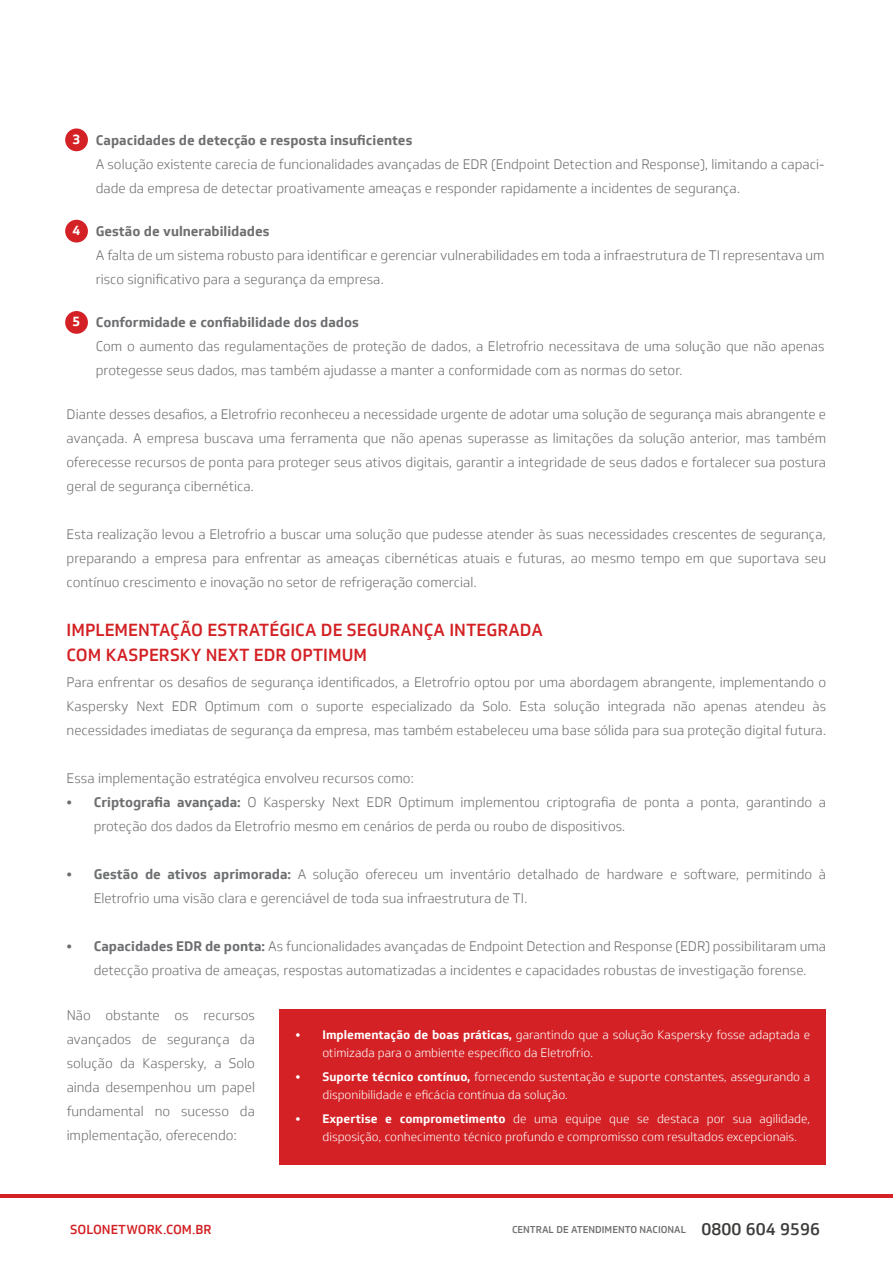
<style>
.page{position:relative;width:893px;height:1263px;background:#fff}
.page>*{position:absolute;margin:0;border:0;box-sizing:border-box;transform-origin:0 0}
.t1{font:500 17.1px/24.8px "Soleto";color:#d32125}
.t2{font:300 13.5px/24px "Soleto";color:#6d6e70}
.t3{font:700 13.5px "Soleto";color:#6d6e70}
.t4{font:700 13.5px "Soleto";color:#fff}
.t5{font:500 12.75px "Soleto";color:#d32125}
.t6{font:300 12px/18px "Soleto";color:#fff}
.t7{font:500 9.75px "Soleto";color:#706f6f}
.s1{font-weight:700}
.s2{font-size:17.1px;color:#3c3c3b}
</style>
<div class="page">
<div style="left:279px;top:1009px;width:547px;height:156px;background:#d32125"></div>
<hr style="left:0;top:1194px;width:893px;height:3px;background:#d32125">
<div style="left:65px;top:128px;width:23px;height:23px;background:#d32125;border-radius:50%"></div>
<div style="left:65px;top:220px;width:23px;height:22px;background:#d32125;border-radius:50%"></div>
<div style="left:65px;top:311px;width:23px;height:23px;background:#d32125;border-radius:50%"></div>
<p class="t4" style="left:73px;top:130px;width:9px">3</p>
<p class="t3" style="left:96px;top:131px;width:318px">Capacidades de detecção e resposta insuficientes</p>
<p class="t2" style="left:96px;top:152px;width:730px">A solução existente carecia de funcionalidades avançadas de EDR (Endpoint Detection and Response), limitando a capaci&shy;dade da empresa de detectar proativamente ameaças e responder rapidamente a incidentes de segurança.</p>
<p class="t4" style="left:73px;top:222px;width:9px">4</p>
<p class="t3" style="left:96px;top:222px;width:175px">Gestão de vulnerabilidades</p>
<p class="t2" style="left:96px;top:243px;width:730px">A falta de um sistema robusto para identificar e gerenciar vulnerabilidades em toda a infraestrutura de TI representava um risco significativo para a segurança da empresa.</p>
<p class="t4" style="left:73px;top:313px;width:9px">5</p>
<p class="t3" style="left:96px;top:314px;width:265px">Conformidade e confiabilidade dos dados</p>
<p class="t2" style="left:96px;top:334px;width:730px">Com o aumento das regulamentações de proteção de dados, a Eletrofrio necessitava de uma solução que não apenas protegesse seus dados, mas também ajudasse a manter a conformidade com as normas do setor.</p>
<p class="t2" style="left:67px;top:402px;width:761px;text-align:justify">Diante desses desafios, a Eletrofrio reconheceu a necessidade urgente de adotar uma solução de segurança mais abrangente e avançada. A empresa buscava uma ferramenta que não apenas superasse as limitações da solução anterior, mas também oferecesse recursos de ponta para proteger seus ativos digitais, garantir a integridade de seus dados e fortalecer sua postura geral de segurança cibernética.</p>
<p class="t2" style="left:67px;top:522px;width:761px;text-align:justify">Esta realização levou a Eletrofrio a buscar uma solução que pudesse atender às suas necessidades crescentes de segurança, preparando a empresa para enfrentar as ameaças cibernéticas atuais e futuras, ao mesmo tempo em que suportava seu contínuo crescimento e inovação no setor de refrigeração comercial.</p>
<p class="t1" style="left:67px;top:618px;width:478px">IMPLEMENTAÇÃO ESTRATÉGICA DE SEGURANÇA INTEGRADA<br>COM KASPERSKY NEXT EDR OPTIMUM</p>
<p class="t2" style="left:67px;top:670px;width:761px;text-align:justify">Para enfrentar os desafios de segurança identificados, a Eletrofrio optou por uma abordagem abrangente, implementando o Kaspersky Next EDR Optimum com o suporte especializado da Solo. Esta solução integrada não apenas atendeu às necessidades imediatas de segurança da empresa, mas também estabeleceu uma base sólida para sua proteção digital futura.</p>
<p class="t2" style="left:67px;top:766px;width:349px">Essa implementação estratégica envolveu recursos como:</p>
<p class="t2" style="left:94px;top:790px;width:734px;text-indent:-27px"><span class="s1">• Criptografia avançada:</span> O Kaspersky Next EDR Optimum implementou criptografia de ponta a ponta, garantindo a proteção dos dados da Eletrofrio mesmo em cenários de perda ou roubo de dispositivos.</p>
<p class="t2" style="left:94px;top:862px;width:734px;text-indent:-27px"><span class="s1">• Gestão de ativos aprimorada:</span> A solução ofereceu um inventário detalhado de hardware e software, permitindo à<br>Eletrofrio uma visão clara e gerenciável de toda sua infraestrutura de TI.</p>
<p class="t2" style="left:67px;top:934px;width:761px;text-align:center"><span class="s1">• Capacidades EDR de ponta:</span> As funcionalidades avançadas de Endpoint Detection and Response (EDR) possibilitaram uma detecção proativa de ameaças, respostas automatizadas a incidentes e capacidades robustas de investigação forense.</p>
<p class="t2" style="left:67px;top:1003px;width:190px;text-align:justify">Não obstante os recursos avançados de segurança da solução da Kaspersky, a Solo ainda desempenhou um papel fundamental no sucesso da implementação, oferecendo:</p>
<p class="t5" style="left:70px;top:1221px;width:143px">SOLONETWORK.COM.BR</p>
<p class="t6" style="left:322px;top:1026px;width:489px;text-indent:-27px"><span class="s1">• Implementação de boas práticas,</span> garantindo que a solução Kaspersky fosse adaptada e otimizada para o ambiente específico da Eletrofrio.</p>
<p class="t6" style="left:322px;top:1068px;width:489px;text-indent:-27px"><span class="s1">• Suporte técnico contínuo,</span> fornecendo sustentação e suporte constantes, assegurando a disponibilidade e eficácia contínua da solução.</p>
<p class="t6" style="left:322px;top:1110px;width:489px;text-indent:-27px"><span class="s1">• Expertise e comprometimento</span> de uma equipe que se destaca por sua agilidade, disposição, conhecimento técnico profundo e compromisso com resultados excepcionais.</p>
<p class="t7" style="left:512px;top:1224px;width:309px">CENTRAL DE ATENDIMENTO NACIONAL <span class="s2">0800 604 9596</span></p>
</div>
